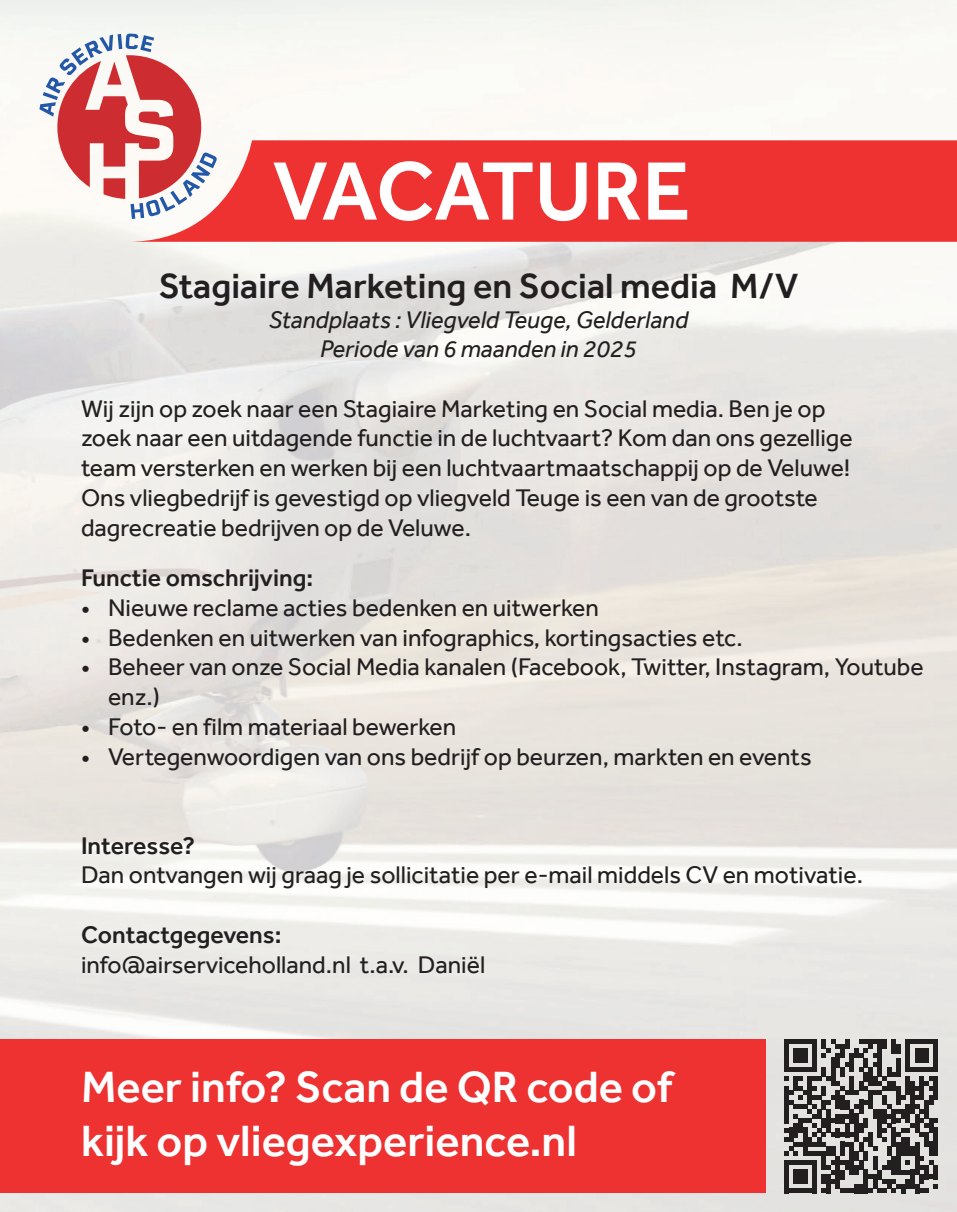
<style>
.page{position:relative;width:957px;height:1212px;background:#fff}
.page>*{position:absolute;margin:0;border:0;box-sizing:border-box;transform-origin:0 0}
.t1{font:500 85.5px "Effra";color:#fff}
.t2{font:500 45px/54px "Effra";color:#fff}
.t3{font:500 36px "Effra";color:#231f20}
.t4{font:24.75px/29.7px "Effra";color:#231f20}
.t5{font:italic 24.75px/29.7px "Effra";color:#231f20;text-align:center}
.t6{font:500 24.75px "Effra";color:#231f20}
</style>
<div class="page">
<img style="left:797px;top:0;width:160px;height:1212px">
<img style="left:0;top:726px;width:798px;height:486px">
<div style="left:128px;top:140px;width:829px;height:102px;background:#ee3131"></div>
<svg style="left:784px;top:1039px;width:154px;height:154px;background:#757272"></svg>
<div style="left:0;top:1040px;width:765px;height:153px;background:#ee3131"></div>
<svg style="left:39px;top:33px;width:178px;height:186px"></svg>
<h1 class="t1" style="left:273px;top:140px;width:420px">VACATURE</h1>
<h3 class="t3" style="left:159px;top:264px;width:641px">Stagiaire Marketing en Social media M/V</h3>
<p class="t5" style="left:269px;top:304px;width:421px">Standplaats : Vliegveld Teuge, Gelderland<br>Periode van 6 maanden in 2025</p>
<p class="t4" style="left:81px;top:393px;width:773px">Wĳ zĳn op zoek naar een Stagiaire Marketing en Social media. Ben je op zoek naar een uitdagende functie in de luchtvaart? Kom dan ons gezellige team versterken en werken bĳ een luchtvaartmaatschappĳ op de Veluwe!<br>Ons vliegbedrĳf is gevestigd op vliegveld Teuge is een van de grootste dagrecreatie bedrĳven op de Veluwe.</p>
<p class="t6" style="left:81px;top:563px;width:234px">Functie omschrĳving:</p>
<p class="t4" style="left:81px;top:593px;width:519px">• Nieuwe reclame acties bedenken en uitwerken</p>
<p class="t4" style="left:81px;top:622px;width:663px">• Bedenken en uitwerken van infographics, kortingsacties etc.</p>
<p class="t4" style="left:108px;top:652px;width:817px;text-indent:-27px">• Beheer van onze Social Media kanalen (Facebook, Twitter, Instagram, Youtube enz.)</p>
<p class="t4" style="left:81px;top:711px;width:377px">• Foto- en film materiaal bewerken</p>
<p class="t4" style="left:81px;top:741px;width:732px">• Vertegenwoordigen van ons bedrĳf op beurzen, markten en events</p>
<p class="t6" style="left:81px;top:831px;width:116px">Interesse?</p>
<p class="t4" style="left:81px;top:860px;width:783px">Dan ontvangen wĳ graag je sollicitatie per e-mail middels CV en motivatie.</p>
<p class="t6" style="left:81px;top:920px;width:202px">Contactgegevens:</p>
<p class="t4" style="left:81px;top:949px;width:406px">info@airserviceholland.nl t.a.v. Daniël</p>
<h2 class="t2" style="left:81px;top:1059px;width:593px">Meer info? Scan de QR code of kĳk op vliegexperience.nl</h2>
</div>
